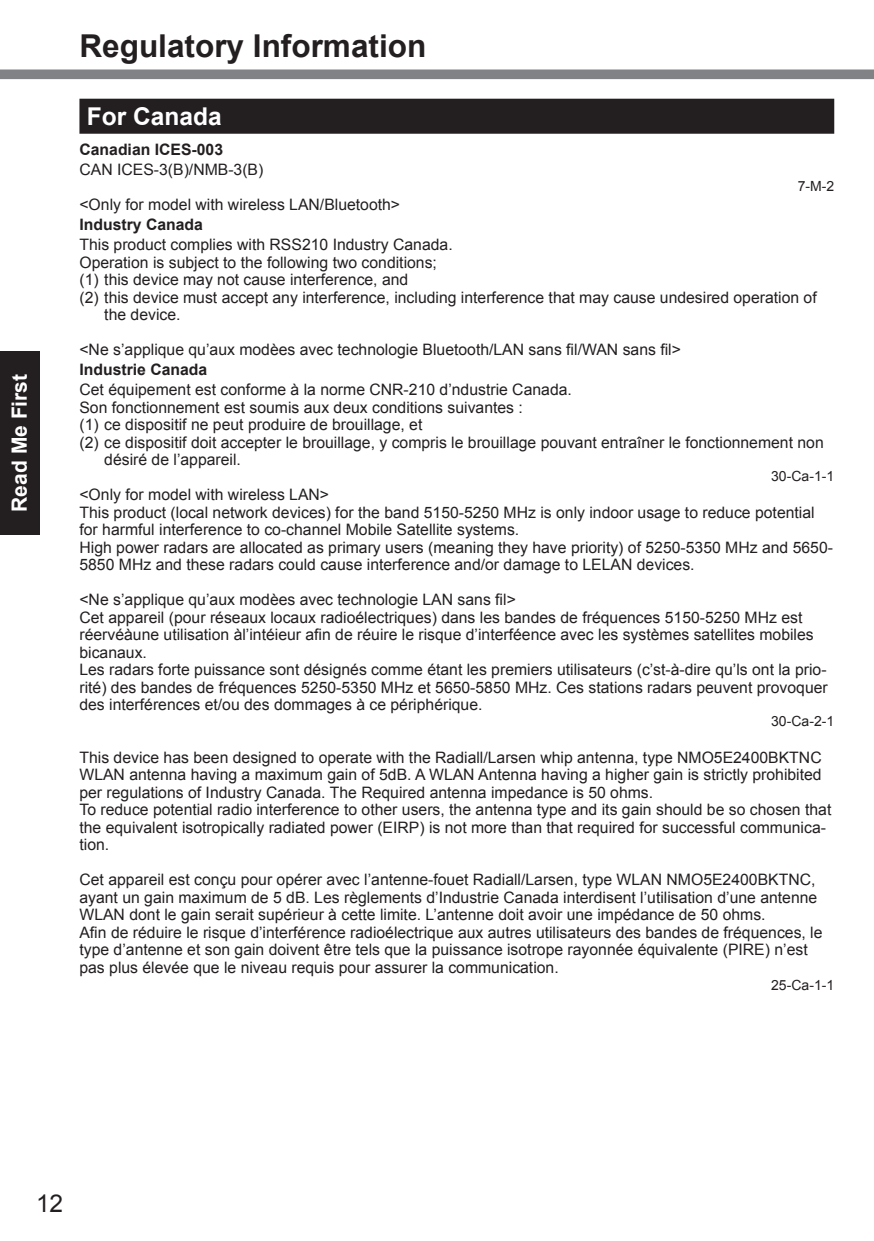
<style>
.page{position:relative;width:874px;height:1241px;background:#fff}
.page>*{position:absolute;margin:0;border:0;box-sizing:border-box;transform-origin:0 0}
.t1{font:700 31.5px "Arial";color:#231f20}
.t2{font:700 24.5px "Arial";color:#fff}
.t3{font:24.5px "Arial";color:#231f20}
.t4{font:700 21px "Arial";color:#fff}
.t5{font:15.75px/17.5px "Arial";color:#231f20}
.t6{font:700 15.75px "Arial";color:#231f20}
.t7{font:14px "Arial";color:#231f20}
</style>
<div class="page">
<div style="left:0;top:351px;width:40px;height:183px;background:#231f20"></div>
<div style="left:0;top:69px;width:873px;height:10px;background:#808285"></div>
<div style="left:79px;top:99px;width:754px;height:35px;background:#231f20"></div>
<h3 class="t4" style="left:6px;top:511px;width:139px;rotate:-90deg">Read Me First</h3>
<h1 class="t1" style="left:79px;top:25px;width:348px">Regulatory Information</h1>
<h2 class="t2" style="left:87px;top:100px;width:136px">For Canada</h2>
<p class="t6" style="left:79px;top:139px;width:145px">Canadian ICES-003</p>
<p class="t5" style="left:79px;top:161px;width:185px">CAN ICES-3(B)/NMB-3(B)</p>
<p class="t7" style="left:797px;top:177px;width:38px">7-M-2</p>
<p class="t5" style="left:79px;top:196px;width:322px">&lt;Only for model with wireless LAN/Bluetooth&gt;</p>
<p class="t6" style="left:79px;top:214px;width:125px">Industry Canada</p>
<p class="t5" style="left:79px;top:236px;width:374px">This product complies with RSS210 Industry Canada.</p>
<p class="t5" style="left:79px;top:253px;width:359px">Operation is subject to the following two conditions;</p>
<p class="t5" style="left:79px;top:271px;width:330px">(1) this device may not cause interference, and</p>
<p class="t5" style="left:79px;top:288px;width:738px">(2) this device must accept any interference, including interference that may cause undesired operation of</p>
<p class="t5" style="left:104px;top:306px;width:78px">the device.</p>
<p class="t5" style="left:79px;top:341px;width:602px">&lt;Ne s’applique qu’aux modèes avec technologie Bluetooth/LAN sans fil/WAN sans fil&gt;</p>
<p class="t6" style="left:79px;top:359px;width:129px">Industrie Canada</p>
<p class="t5" style="left:79px;top:381px;width:493px">Cet équipement est conforme à la norme CNR-210 d’ndustrie Canada.</p>
<p class="t5" style="left:79px;top:398px;width:444px">Son fonctionnement est soumis aux deux conditions suivantes :</p>
<p class="t5" style="left:79px;top:416px;width:344px">(1) ce dispositif ne peut produire de brouillage, et</p>
<p class="t5" style="left:79px;top:433px;width:745px">(2) ce dispositif doit accepter le brouillage, y compris le brouillage pouvant entraîner le fonctionnement non</p>
<p class="t5" style="left:104px;top:451px;width:138px">désiré de l’appareil.</p>
<p class="t7" style="left:770px;top:467px;width:65px">30-Ca-1-1</p>
<p class="t5" style="left:79px;top:486px;width:754px">&lt;Only for model with wireless LAN&gt;<br>This product (local network devices) for the band 5150-5250 MHz is only indoor usage to reduce potential for harmful interference to co-channel Mobile Satellite systems.<br>High power radars are allocated as primary users (meaning they have priority) of 5250-5350 MHz and 5650- 5850 MHz and these radars could cause interference and/or damage to LELAN devices.</p>
<p class="t5" style="left:79px;top:591px;width:749px">&lt;Ne s’applique qu’aux modèes avec technologie LAN sans fil&gt;<br>Cet appareil (pour réseaux locaux radioélectriques) dans les bandes de fréquences 5150-5250 MHz est réervéàune utilisation àl’intéieur afin de réuire le risque d’interféence avec les systèmes satellites mobiles bicanaux.<br>Les radars forte puissance sont désignés comme étant les premiers utilisateurs (c’st-à-dire qu’ls ont la prio&shy;rité) des bandes de fréquences 5250-5350 MHz et 5650-5850 MHz. Ces stations radars peuvent provoquer des interférences et/ou des dommages à ce périphérique.</p>
<p class="t7" style="left:770px;top:712px;width:65px">30-Ca-2-1</p>
<p class="t5" style="left:79px;top:748px;width:753px">This device has been designed to operate with the Radiall/Larsen whip antenna, type NMO5E2400BKTNC WLAN antenna having a maximum gain of 5dB. A WLAN Antenna having a higher gain is strictly prohibited per regulations of Industry Canada. The Required antenna impedance is 50 ohms.<br>To reduce potential radio interference to other users, the antenna type and its gain should be so chosen that the equivalent isotropically radiated power (EIRP) is not more than that required for successful communica&shy;tion.</p>
<p class="t5" style="left:79px;top:871px;width:744px">Cet appareil est conçu pour opérer avec l’antenne-fouet Radiall/Larsen, type WLAN NMO5E2400BKTNC, ayant un gain maximum de 5 dB. Les règlements d’Industrie Canada interdisent l’utilisation d’une antenne WLAN dont le gain serait supérieur à cette limite. L’antenne doit avoir une impédance de 50 ohms.<br>Afin de réduire le risque d’interférence radioélectrique aux autres utilisateurs des bandes de fréquences, le type d’antenne et son gain doivent être tels que la puissance isotrope rayonnée équivalente (PIRE) n’est pas plus élevée que le niveau requis pour assurer la communication.</p>
<p class="t7" style="left:770px;top:975px;width:65px">25-Ca-1-1</p>
<h2 class="t3" style="left:36px;top:1187px;width:29px">12</h2>
</div>
